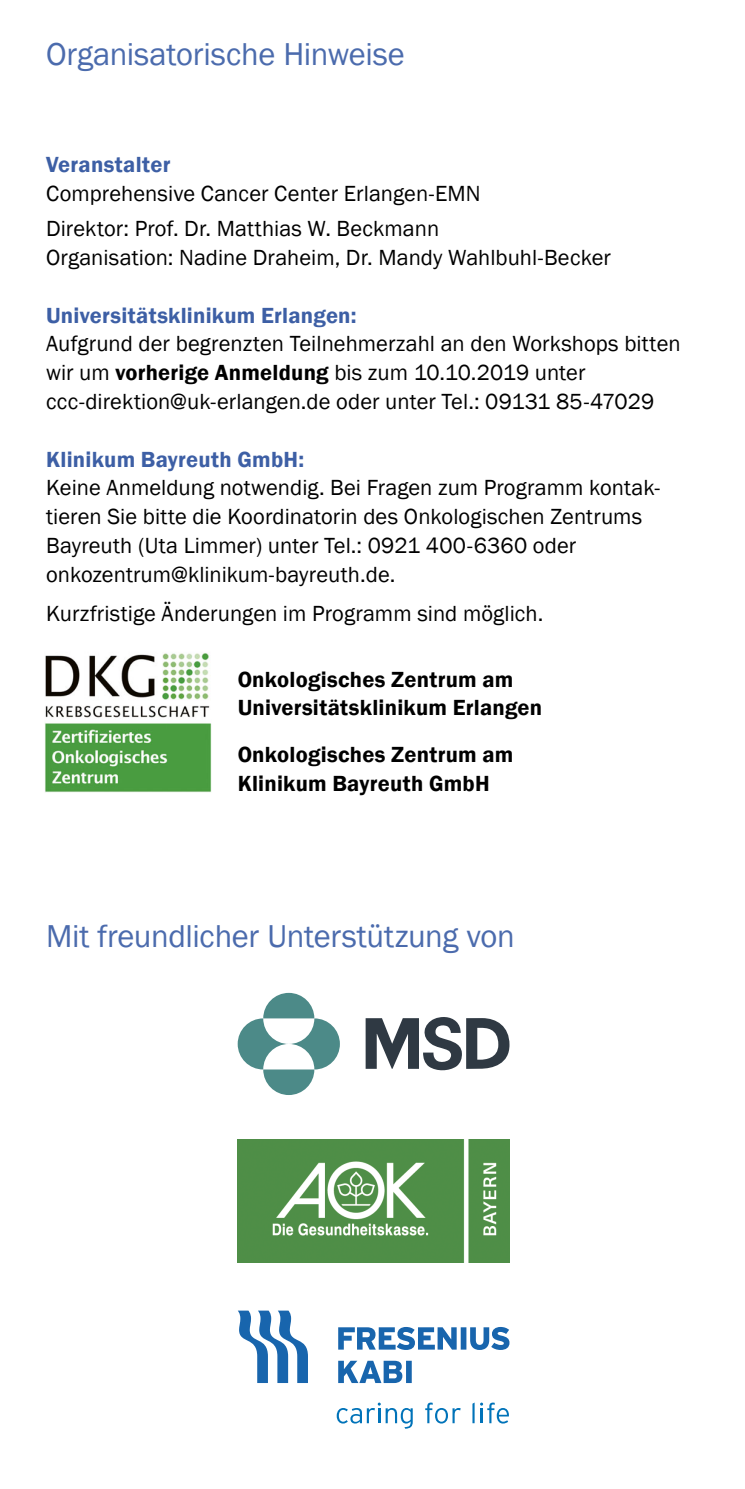
<style>
.page{position:relative;width:745px;height:1489px;background:#fff}
.page>*{position:absolute;margin:0;border:0;box-sizing:border-box;transform-origin:0 0}
.t1{font:32.5px "Franklin Gothic";letter-spacing:-.01em;color:#4b6bad}
.t2{font:22.5px/28.8px "Franklin Gothic";color:#000}
.t3{font:600 22.5px/28.8px "Franklin Gothic";letter-spacing:.01em;color:#000}
.t4{font:600 22.5px "Franklin Gothic";letter-spacing:.01em;color:#3d5fa5}
.s1{font-weight:600}
</style>
<div class="page">
<svg style="left:237px;top:1018px;width:51px;height:51px;fill:#4c8a88"></svg>
<svg style="left:288px;top:1018px;width:52px;height:51px;fill:#4c8a88"></svg>
<svg style="left:263px;top:992px;width:51px;height:26px"></svg>
<svg style="left:263px;top:1069px;width:51px;height:25px"></svg>
<svg style="left:365px;top:1017px;width:144px;height:54px"></svg>
<svg style="left:238px;top:1310px;width:70px;height:72px"></svg>
<svg style="left:338px;top:1360px;width:73px;height:22px"></svg>
<svg style="left:338px;top:1327px;width:171px;height:22px"></svg>
<svg style="left:452px;top:1408px;width:8px;height:14px"></svg>
<svg style="left:435px;top:1407px;width:12px;height:16px"></svg>
<svg style="left:425px;top:1402px;width:7px;height:20px"></svg>
<svg style="left:336px;top:1402px;width:76px;height:26px"></svg>
<div style="left:437px;top:1409px;width:8px;height:12px;background:#fff;border-radius:50%"></div>
<svg style="left:472px;top:1402px;width:36px;height:21px"></svg>
<img style="left:237px;top:1139px;width:272px;height:123px">
<img style="left:45px;top:653px;width:166px;height:140px">
<h1 class="t1" style="left:46px;top:36px;width:360px">Organisatorische Hinweise</h1>
<p class="t4" style="left:46px;top:151px;width:126px">Veranstalter</p>
<p class="t2" style="left:46px;top:175px;width:435px;line-height:35.8px">Comprehensive Cancer Center Erlangen-EMN<br>Direktor: Prof. Dr. Matthias W. Beckmann</p>
<p class="t2" style="left:46px;top:243px;width:566px">Organisation: Nadine Draheim, Dr. Mandy Wahlbuhl-Becker</p>
<p class="t4" style="left:46px;top:302px;width:312px">Universitätsklinikum Erlangen:</p>
<p class="t2" style="left:46px;top:329px;width:635px">Aufgrund der begrenzten Teilnehmerzahl an den Workshops bitten wir um <span class="s1">vorherige Anmeldung</span> bis zum 10.10.2019 unter ccc-direktion@uk-erlangen.de oder unter Tel.: 09131 85-47029</p>
<p class="t4" style="left:46px;top:446px;width:259px">Klinikum Bayreuth GmbH:</p>
<p class="t2" style="left:46px;top:473px;width:615px">Keine Anmeldung notwendig. Bei Fragen zum Programm kontak&shy;tieren Sie bitte die Koordinatorin des Onkologischen Zentrums Bayreuth (Uta Limmer) unter Tel.: 0921 400-6360 oder onkozentrum@klinikum-bayreuth.de.</p>
<p class="t2" style="left:46px;top:598px;width:498px">Kurzfristige Änderungen im Programm sind möglich.</p>
<p class="t3" style="left:237px;top:664px;width:306px">Onkologisches Zentrum am<br>Universitätsklinikum Erlangen</p>
<p class="t3" style="left:237px;top:739px;width:277px">Onkologisches Zentrum am<br>Klinikum Bayreuth GmbH</p>
<h1 class="t1" style="left:46px;top:917px;width:470px">Mit freundlicher Unterstützung von</h1>
</div>
